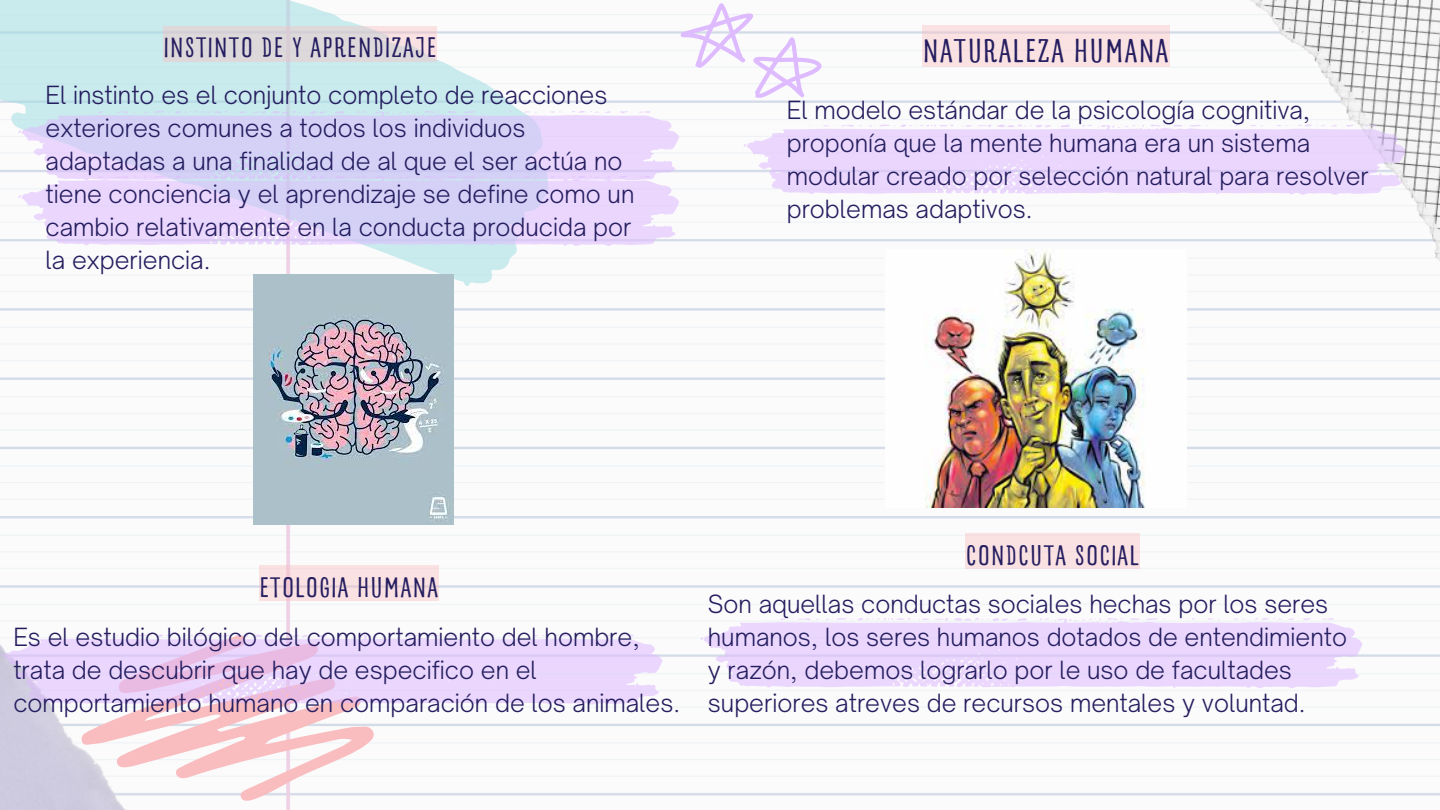
<style>
.page{position:relative;width:1440px;height:810px;background:#fff}
.page>*{position:absolute;margin:0;border:0;box-sizing:border-box;transform-origin:0 0}
.t1{font:35px "Nefelibata Pen Sans";color:#251e60}
.t2{font:30px "Nefelibata Pen Sans";color:#251e60}
.t3{font:300 24px/33px "Open Sauce One";color:#251e60}
</style>
<div class="page">
<img style="left:1131px;top:0;width:309px;height:325px">
<svg style="left:167px;top:633px;width:208px;height:168px"></svg>
<img style="left:0;top:469px;width:167px;height:341px">
<svg style="left:0;top:0;width:579px;height:300px"></svg>
<svg style="left:18px;top:110px;width:661px;height:65px;background:#dad5f6"></svg>
<svg style="left:18px;top:175px;width:661px;height:71px;background:#e2d7f9"></svg>
<div style="left:163px;top:26px;width:274px;height:36px;background:#f9bdc0;opacity:.41"></div>
<svg style="left:744px;top:124px;width:662px;height:71px;background:#ebdbfb"></svg>
<div style="left:922px;top:25px;width:247px;height:42px;background:#f9bdc0;opacity:.41"></div>
<svg style="left:0;top:634px;width:663px;height:71px;background:#ebd6f7"></svg>
<div style="left:259px;top:565px;width:180px;height:36px;background:#f9bdc0;opacity:.41"></div>
<svg style="left:700px;top:617px;width:663px;height:72px;fill:#ebd7fd"></svg>
<div style="left:965px;top:533px;width:175px;height:36px;background:#fae1e2"></div>
<svg style="left:677px;top:0;width:148px;height:102px"></svg>
<img style="left:253px;top:275px;width:201px;height:249px">
<img style="left:924px;top:249px;width:262px;height:259px">
<h2 class="t2" style="left:163px;top:26px;width:275px">INSTINTO DE Y APRENDIZAJE</h2>
<p class="t3" style="left:46px;top:79px;width:590px">El instinto es el conjunto completo de reacciones exteriores comunes a todos los individuos adaptadas a una finalidad de al que el ser actúa no tiene conciencia y el aprendizaje se define como un cambio relativamente en la conducta producida por la experiencia.</p>
<p class="t1" style="left:922px;top:25px;width:249px">NATURALEZA HUMANA</p>
<p class="t3" style="left:787px;top:94px;width:584px">El modelo estándar de la psicología cognitiva, proponía que la mente humana era un sistema modular creado por selección natural para resolver problemas adaptivos.</p>
<h1 class="t2" style="left:259px;top:565px;width:181px">ETOLOGIA HUMANA</h1>
<p class="t3" style="left:13px;top:620px;width:668px">Es el estudio bilógico del comportamiento del hombre, trata de descubrir que hay de especifico en el comportamiento humano en comparación de los animales.</p>
<p class="t2" style="left:965px;top:533px;width:176px">CONDCUTA SOCIAL</p>
<p class="t3" style="left:708px;top:587px;width:641px">Son aquellas conductas sociales hechas por los seres humanos, los seres humanos dotados de entendimiento y razón, debemos lograrlo por le uso de facultades superiores atreves de recursos mentales y voluntad.</p>
</div>
